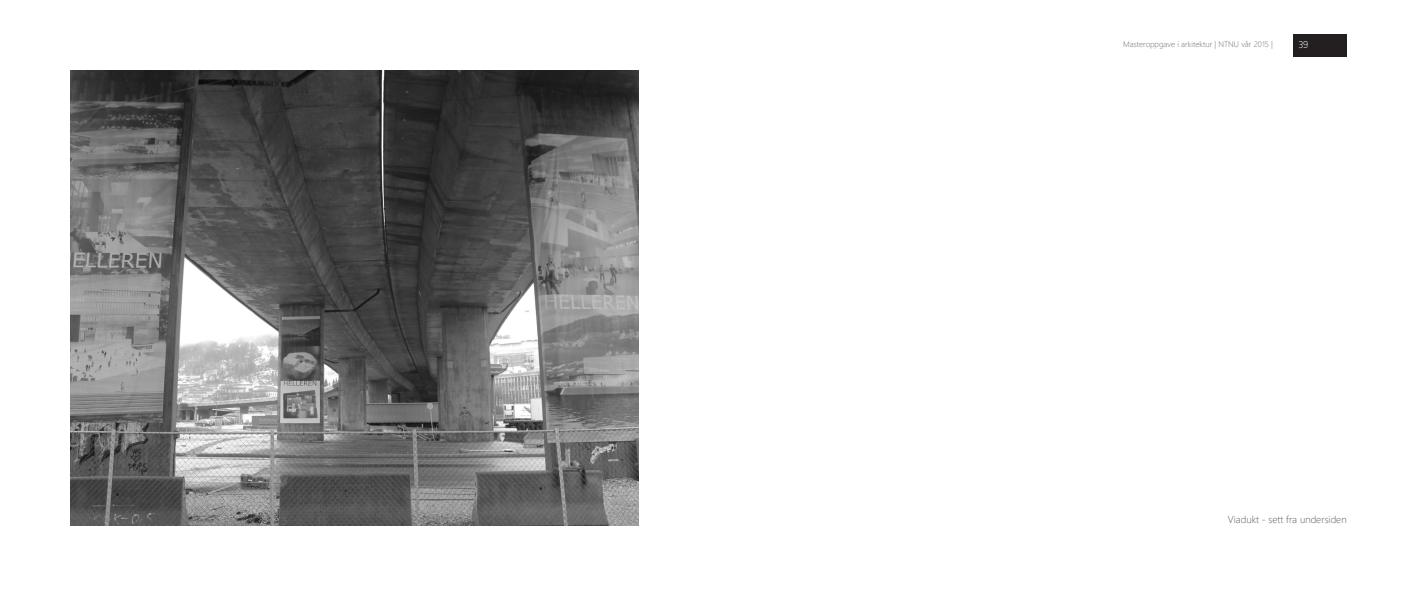
<style>
.page{position:relative;width:1418px;height:596px;background:#fff}
.page>*{position:absolute;margin:0;border:0;box-sizing:border-box;transform-origin:0 0}
.t1{font:300 10px "Segoe UI";color:#57585a}
.t2{font:10px "Cicle Fina";color:#fff}
.t3{font:300 8px "Segoe UI";color:#6c6d70}
</style>
<div class="page">
<div style="left:1293px;top:34px;width:53px;height:23px;background:#231f20"></div>
<img style="left:71px;top:71px;width:567px;height:453px">
<p class="t3" style="left:1123px;top:38px;width:151px">Masteroppgave i arkitektur | NTNU vår 2015 |</p>
<p class="t2" style="left:1298px;top:39px;width:11px">39</p>
<p class="t1" style="left:1227px;top:511px;width:120px">Viadukt - sett fra undersiden</p>
</div>
